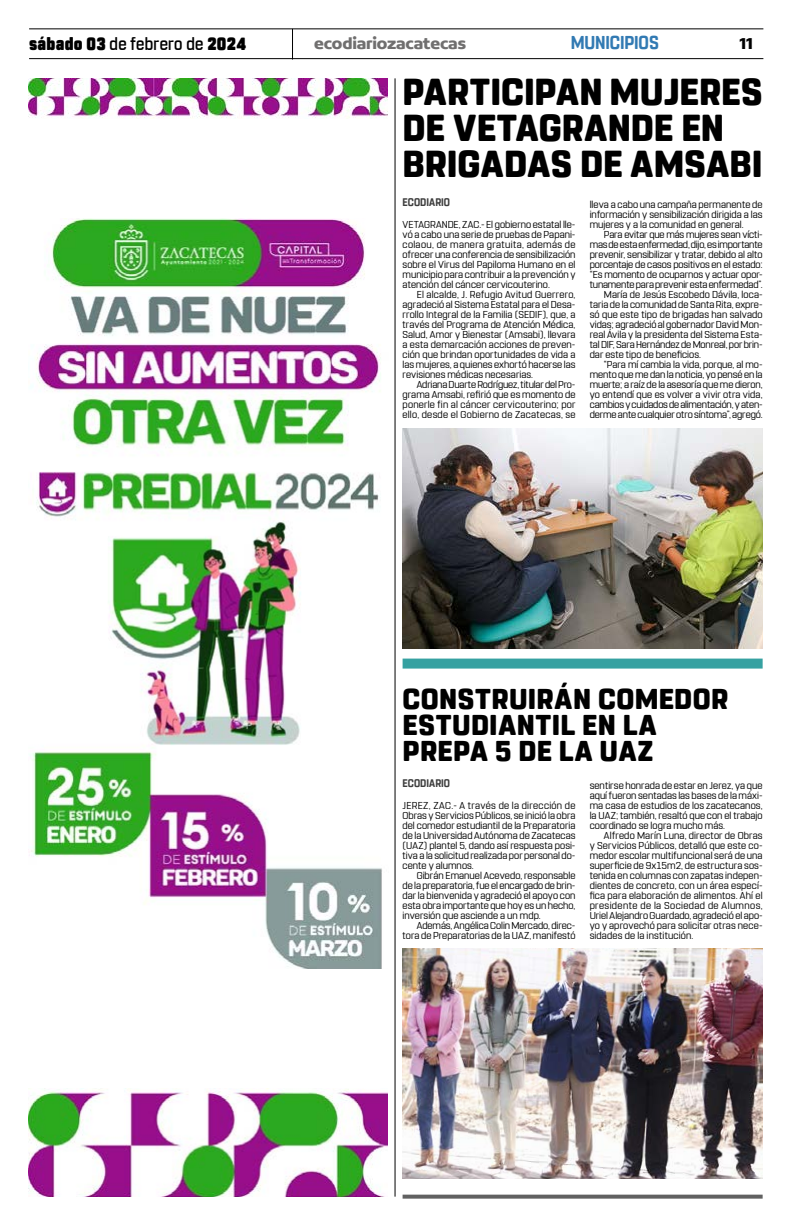
<style>
.page{position:relative;width:791px;height:1225px;background:#fff}
.page>*{position:absolute;margin:0;border:0;box-sizing:border-box;transform-origin:0 0}
.t1{font:800 37.4px/36px "Rohn Rounded";color:#000}
.t2{font:800 28.6px/26px "Rohn Rounded";letter-spacing:.015em;color:#000}
.t3{font:700 18.6px "Rohn Rounded";letter-spacing:-.01em;color:#327ab3;scale:.91 1}
.t4{font:900 17.6px "Rohn Rounded";letter-spacing:.02em;color:#000;scale:.91 1}
.t5{font:700 16.9px "Concord";letter-spacing:-.01em;color:#706f6f}
.t6{font:700 16.9px "Concord";color:#000}
.t7{font:700 11px "Rohn Rounded";letter-spacing:.005em;color:#3d3d3d;scale:.91 1}
.t8{font:10px/10px "Rohn Rounded";color:#000;text-align:justify}
.t9{font:10px "Rohn Rounded";letter-spacing:-.02em;color:#000}
.s1{font-weight:500}
</style>
<div class="page">
<svg style="left:403px;top:1194px;width:360px;height:4px"></svg>
<hr style="left:29px;top:28px;width:734px;height:1px;background:#000">
<hr style="left:29px;top:58px;width:734px;height:1px;background:#000">
<hr style="left:292px;top:29px;width:1px;height:31px;background:#000">
<img style="left:29px;top:218px;width:353px;height:750px">
<img style="left:28px;top:1088px;width:360px;height:108px">
<img style="left:28px;top:78px;width:360px;height:40px">
<hr style="left:394px;top:78px;width:1px;height:1118px;background:#000">
<img style="left:403px;top:428px;width:360px;height:220px">
<img style="left:403px;top:948px;width:360px;height:230px">
<div style="left:403px;top:658px;width:360px;height:10px;background:#36a1a1"></div>
<h3 class="t4" style="left:29px;top:33px;width:240px">sábado 03 <span class="s1">de febrero de</span> 2024</h3>
<h3 class="t5" style="left:314px;top:33px;width:153px">ecodiariozacatecas</h3>
<h3 class="t3" style="left:571px;top:32px;width:98px">MUNICIPIOS</h3>
<h3 class="t6" style="left:739px;top:33px;width:15px">11</h3>
<h1 class="t1" style="left:403px;top:75px;width:362px">PARTICIPAN MUJERES<br>DE VETAGRANDE EN<br>BRIGADAS DE AMSABI</h1>
<p class="t7" style="left:403px;top:196px;width:54px">ECODIARIO</p>
<p class="t8" style="left:590px;top:200px;width:174px">lleva a cabo una campaña permanente de información y sensibilización dirigida a las mujeres y a la comunidad en general.</p>
<p class="t8" style="left:604px;top:230px;width:160px">Para evitar que más mujeres sean vícti-</p>
<p class="t9" style="left:590px;top:239px;width:174px">mas de esta enfermedad, dijo, es importante</p>
<p class="t8" style="left:590px;top:250px;width:174px">prevenir, sensibilizar y tratar, debido al alto</p>
<p class="t8" style="left:590px;top:260px;width:174px">porcentaje de casos positivos en el estado:</p>
<p class="t8" style="left:590px;top:270px;width:174px">“Es momento de ocuparnos y actuar opor-</p>
<p class="t8" style="left:590px;top:280px;width:174px">tunamente para prevenir esta enfermedad”.</p>
<p class="t8" style="left:604px;top:290px;width:160px">María de Jesús Escobedo Dávila, loca-</p>
<p class="t8" style="left:590px;top:300px;width:174px">taria de la comunidad de Santa Rita, expre-</p>
<p class="t8" style="left:590px;top:310px;width:174px">só que este tipo de brigadas han salvado</p>
<p class="t8" style="left:590px;top:320px;width:174px">vidas; agradeció al gobernador David Mon-</p>
<p class="t8" style="left:590px;top:330px;width:174px">real Ávila y la presidenta del Sistema Esta-</p>
<p class="t8" style="left:590px;top:340px;width:174px">tal DIF, Sara Hernández de Monreal, por brin-</p>
<p class="t8" style="left:590px;top:350px;width:113px">dar este tipo de beneficios.</p>
<p class="t8" style="left:604px;top:360px;width:160px">“Para mí cambia la vida, porque, al mo-</p>
<p class="t8" style="left:590px;top:370px;width:174px">mento que me dan la noticia, yo pensé en la</p>
<p class="t8" style="left:590px;top:380px;width:174px">muerte; a raíz de la asesoría que me dieron,</p>
<p class="t8" style="left:590px;top:390px;width:174px">yo entendí que es volver a vivir otra vida,</p>
<p class="t9" style="left:590px;top:399px;width:174px">cambios y cuidados de alimentación, y aten-</p>
<p class="t8" style="left:590px;top:410px;width:174px">derme ante cualquier otro síntoma”, agregó.</p>
<p class="t8" style="left:403px;top:220px;width:174px">VETAGRANDE, ZAC.- El gobierno estatal lle&shy;vó a cabo una serie de pruebas de Papani&shy;colaou, de manera gratuita, además de ofrecer una conferencia de sensibilización sobre el Virus del Papiloma Humano en el municipio para contribuir a la prevención y atención del cáncer cervicouterino.</p>
<p class="t8" style="left:403px;top:290px;width:174px;text-indent:14px">El alcalde, J. Refugio Avitud Guerrero, agradeció al Sistema Estatal para el Desa&shy;rrollo Integral de la Familia (SEDIF), que, a través del Programa de Atención Médica, Salud, Amor y Bienestar (Amsabi), llevara a esta demarcación acciones de preven&shy;ción que brindan oportunidades de vida a las mujeres, a quienes exhortó hacerse las revisiones médicas necesarias.</p>
<p class="t8" style="left:403px;top:380px;width:174px;text-indent:14px">Adriana Duarte Rodríguez, titular del Pro&shy;grama Amsabi, refirió que es momento de ponerle fin al cáncer cervicouterino; por ello, desde el Gobierno de Zacatecas, se</p>
<h2 class="t2" style="left:403px;top:686px;width:327px">CONSTRUIRÁN COMEDOR<br>ESTUDIANTIL EN LA<br>PREPA 5 DE LA UAZ</h2>
<p class="t8" style="left:403px;top:800px;width:174px">JEREZ, ZAC.- A través de la dirección de Obras y Servicios Públicos, se inició la obra del comedor estudiantil de la Preparatoria de la Universidad Autónoma de Zacatecas (UAZ) plantel 5, dando así respuesta posi&shy;tiva a la solicitud realizada por personal do&shy;cente y alumnos.</p>
<p class="t8" style="left:403px;top:870px;width:174px;text-indent:14px">Gibrán Emanuel Acevedo, responsable de la preparatoria, fue el encargado de brin&shy;dar la bienvenida y agradeció el apoyo con esta obra importante que hoy es un hecho, inversión que asciende a un mdp.</p>
<p class="t8" style="left:403px;top:920px;width:174px;text-align:right">Además, Angélica Colin Mercado, direc&shy;tora de Preparatorias de la UAZ, manifestó</p>
<p class="t7" style="left:403px;top:776px;width:54px">ECODIARIO</p>
<p class="t8" style="left:590px;top:780px;width:174px">sentirse honrada de estar en Jerez, ya que aquí fueron sentadas las bases de la máxi&shy;ma casa de estudios de los zacatecanos, la UAZ; también, resaltó que con el trabajo coordinado se logra mucho más.</p>
<p class="t8" style="left:590px;top:830px;width:174px;text-indent:14px">Alfredo Marín Luna, director de Obras y Servicios Públicos, detalló que este co&shy;medor escolar multifuncional será de una superficie de 9x15m2, de estructura sos&shy;tenida en columnas con zapatas indepen&shy;dientes de concreto, con un área especí&shy;fica para elaboración de alimentos. Ahí el presidente de la Sociedad de Alumnos, Uriel Alejandro Guardado, agradeció el apo&shy;yo y aprovechó para solicitar otras nece&shy;sidades de la institución.</p>
</div>
